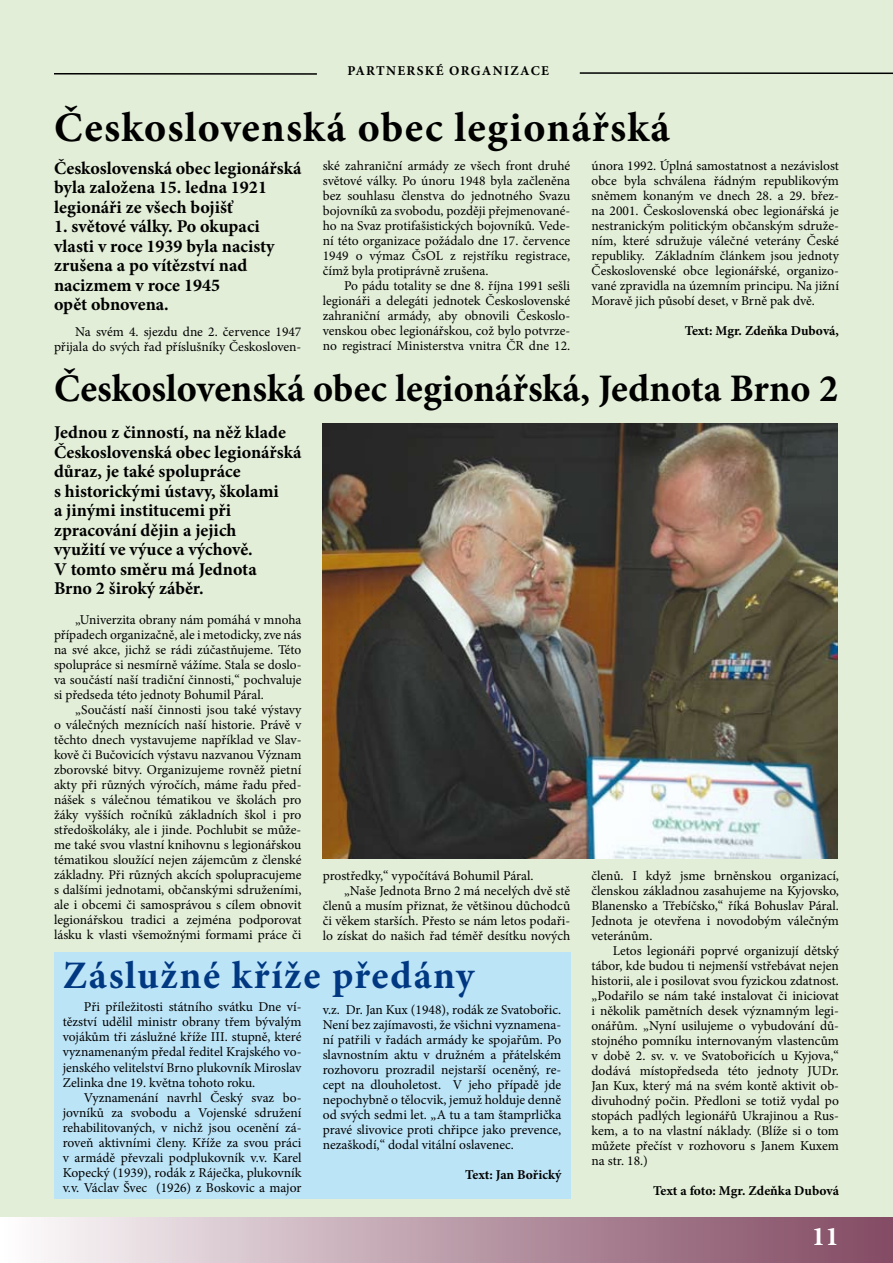
<style>
.page{position:relative;width:893px;height:1263px;background:#fff}
.page>*{position:absolute;margin:0;border:0;box-sizing:border-box;transform-origin:0 0}
.t1{font:700 42px "Minion Pro";letter-spacing:.03em;color:#000}
.t2{font:700 39px "Minion Pro";color:#000}
.t3{font:700 39px "Minion Pro";letter-spacing:.04em;color:#003882}
.t4{font:700 27px "Minion Pro";color:#fff}
.t5{font:700 18px/19.5px "Minion Pro";color:#000}
.t6{font:13.5px/15px "Minion Pro";color:#000;text-align:justify}
.t7{font:700 13.5px "Minion Pro";letter-spacing:.005em;color:#000}
.t8{font:700 13.5px "Minion Pro";letter-spacing:.1em;color:#000}
</style>
<div class="page">
<div style="left:0;top:0;width:893px;height:1232px;background:#e2eed8"></div>
<div style="left:0;top:1218px;width:893px;height:45px;background:linear-gradient(to right,#fcfafb,#80465f)"></div>
<hr style="left:54px;top:73px;width:263px;height:2px;background:#000">
<hr style="left:580px;top:72px;width:313px;height:2px;background:#000">
<img style="left:323px;top:424px;width:514px;height:434px">
<div style="left:54px;top:952px;width:516px;height:247px;background:#bce4f7"></div>
<p class="t8" style="left:347px;top:61px;width:203px">PARTNERSKÉ ORGANIZACE</p>
<h1 class="t1" style="left:54px;top:98px;width:618px">Československá obec legionářská</h1>
<h3 class="t5" style="left:54px;top:158px;width:249px">Československá obec legionářská byla založena 15. ledna 1921 legionáři ze všech bojišť</h3>
<h3 class="t5" style="left:54px;top:217px;width:222px">1. světové války. Po okupaci vlasti v roce 1939 byla nacisty zrušena a po vítězství nad nacizmem v roce 1945<br>opět obnovena.</h3>
<p class="t6" style="left:54px;top:324px;width:249px;text-align:right">Na svém 4. sjezdu dne 2. července 1947 přijala do svých řad příslušníky Českosloven-</p>
<p class="t6" style="left:323px;top:158px;width:249px">ské zahraniční armády ze všech front druhé světové války. Po únoru 1948 byla začleněna bez souhlasu členstva do jednotného Svazu bojovníků za svobodu, později přejmenované&shy;ho na Svaz protifašistických bojovníků. Vede&shy;ní této organizace požádalo dne 17. července 1949 o výmaz ČsOL z rejstříku registrace, čímž byla protiprávně zrušena.</p>
<p class="t6" style="left:323px;top:278px;width:249px;text-indent:21px">Po pádu totality se dne 8. října 1991 sešli legionáři a delegáti jednotek Československé zahraniční armády, aby obnovili Českoslo&shy;venskou obec legionářskou, což bylo potvrze&shy;no registrací Ministerstva vnitra ČR dne 12.</p>
<p class="t6" style="left:591px;top:158px;width:249px">února 1992. Úplná samostatnost a nezávislost obce byla schválena řádným republikovým sněmem konaným ve dnech 28. a 29. břez&shy;na 2001. Československá obec legionářská je nestranickým politickým občanským sdruže&shy;ním, které sdružuje válečné veterány České republiky. Základním článkem jsou jednoty Československé obce legionářské, organizo&shy;vané zpravidla na územním principu. Na jižní Moravě jich působí deset, v Brně pak dvě.</p>
<p class="t7" style="left:685px;top:321px;width:156px">Text: Mgr. Zdeňka Dubová,</p>
<h2 class="t2" style="left:54px;top:361px;width:786px">Československá obec legionářská, Jednota Brno 2</h2>
<p class="t5" style="left:54px;top:423px;width:249px">Jednou z činností, na něž klade<br>Československá obec legionářská důraz, je také spolupráce<br>s historickými ústavy, školami<br>a jinými institucemi při zpracování dějin a jejich<br>využití ve výuce a výchově.<br>V tomto směru má Jednota<br>Brno 2 široký záběr.</p>
<p class="t6" style="left:54px;top:613px;width:249px;text-indent:21px">„Univerzita obrany nám pomáhá v mnoha případech organizačně, ale i metodicky, zve nás na své akce, jichž se rádi zúčastňujeme. Této spolupráce si nesmírně vážíme. Stala se doslo&shy;va součástí naší tradiční činnosti,“ pochvaluje si předseda této jednoty Bohumil Páral.</p>
<p class="t6" style="left:54px;top:703px;width:249px;text-indent:21px">„Součástí naší činnosti jsou také výstavy o válečných meznících naší historie. Právě v těchto dnech vystavujeme například ve Slav&shy;kově či Bučovicích výstavu nazvanou Význam zborovské bitvy. Organizujeme rovněž pietní akty při různých výročích, máme řadu před&shy;nášek s válečnou tématikou ve školách pro žáky vyšších ročníků základních škol i pro středoškoláky, ale i jinde. Pochlubit se může&shy;me také svou vlastní knihovnu s legionářskou tématikou sloužící nejen zájemcům z členské základny. Při různých akcích spolupracujeme s dalšími jednotami, občanskými sdruženími, ale i obcemi či samosprávou s cílem obnovit legionářskou tradici a zejména podporovat lásku k vlasti všemožnými formami práce či</p>
<p class="t6" style="left:323px;top:868px;width:212px">prostředky,“ vypočítává Bohumil Páral.</p>
<p class="t6" style="left:344px;top:883px;width:228px">„Naše Jednota Brno 2 má necelých dvě stě</p>
<p class="t6" style="left:323px;top:898px;width:249px">členů a musím přiznat, že většinou důchodců</p>
<p class="t6" style="left:323px;top:913px;width:249px">či věkem starších. Přesto se nám letos podaři-</p>
<p class="t6" style="left:323px;top:928px;width:249px">lo získat do našich řad téměř desítku nových</p>
<h2 class="t3" style="left:63px;top:948px;width:413px">Záslužné kříže předány</h2>
<p class="t6" style="left:63px;top:1000px;width:240px;text-indent:21px">Při příležitosti státního svátku Dne ví&shy;tězství udělil ministr obrany třem bývalým vojákům tři záslužné kříže III. stupně, které vyznamenaným předal ředitel Krajského vo&shy;jenského velitelství Brno plukovník Miroslav Zelinka dne 19. května tohoto roku.</p>
<p class="t6" style="left:63px;top:1090px;width:240px;text-indent:21px">Vyznamenání navrhl Český svaz bo&shy;jovníků za svobodu a Vojenské sdružení rehabilitovaných, v nichž jsou ocenění zá&shy;roveň aktivními členy. Kříže za svou práci v armádě převzali podplukovník v.v. Karel Kopecký (1939), rodák z Ráječka, plukovník v.v. Václav Švec (1926) z Boskovic a major</p>
<p class="t6" style="left:323px;top:1002px;width:240px">v.z. Dr. Jan Kux (1948), rodák ze Svatobořic.<br>Není bez zajímavosti, že všichni vyznamena&shy;ní patřili v řadách armády ke spojařům. Po slavnostním aktu v družném a přátelském rozhovoru prozradil nejstarší oceněný, re&shy;cept na dlouholetost. V jeho případě jde nepochybně o tělocvik, jemuž holduje denně od svých sedmi let. „A tu a tam štamprlička pravé slivovice proti chřipce jako prevence, nezaškodí,“ dodal vitální oslavenec.</p>
<p class="t7" style="left:465px;top:1165px;width:98px">Text: Jan Bořický</p>
<p class="t6" style="left:591px;top:868px;width:249px">členů. I když jsme brněnskou organizací, členskou základnou zasahujeme na Kyjovsko, Blanensko a Třebíčsko,“ říká Bohuslav Páral.<br>Jednota je otevřena i novodobým válečným veteránům.</p>
<p class="t6" style="left:591px;top:943px;width:249px;text-indent:21px">Letos legionáři poprvé organizují dětský tábor, kde budou ti nejmenší vstřebávat nejen historii, ale i posilovat svou fyzickou zdatnost. „Podařilo se nám také instalovat či iniciovat i několik pamětních desek významným legi&shy;onářům. „Nyní usilujeme o vybudování dů&shy;stojného pomníku internovaným vlastencům v době 2. sv. v. ve Svatobořicích u Kyjova,“ dodává místopředseda této jednoty JUDr.<br>Jan Kux, který má na svém kontě aktivit ob&shy;divuhodný počin. Předloni se totiž vydal po stopách padlých legionářů Ukrajinou a Rus&shy;kem, a to na vlastní náklady. (Blíže si o tom můžete přečíst v rozhovoru s Janem Kuxem na str. 18.)</p>
<p class="t7" style="left:653px;top:1181px;width:187px">Text a foto: Mgr. Zdeňka Dubová</p>
<h3 class="t4" style="left:812px;top:1217px;width:28px">11</h3>
</div>
